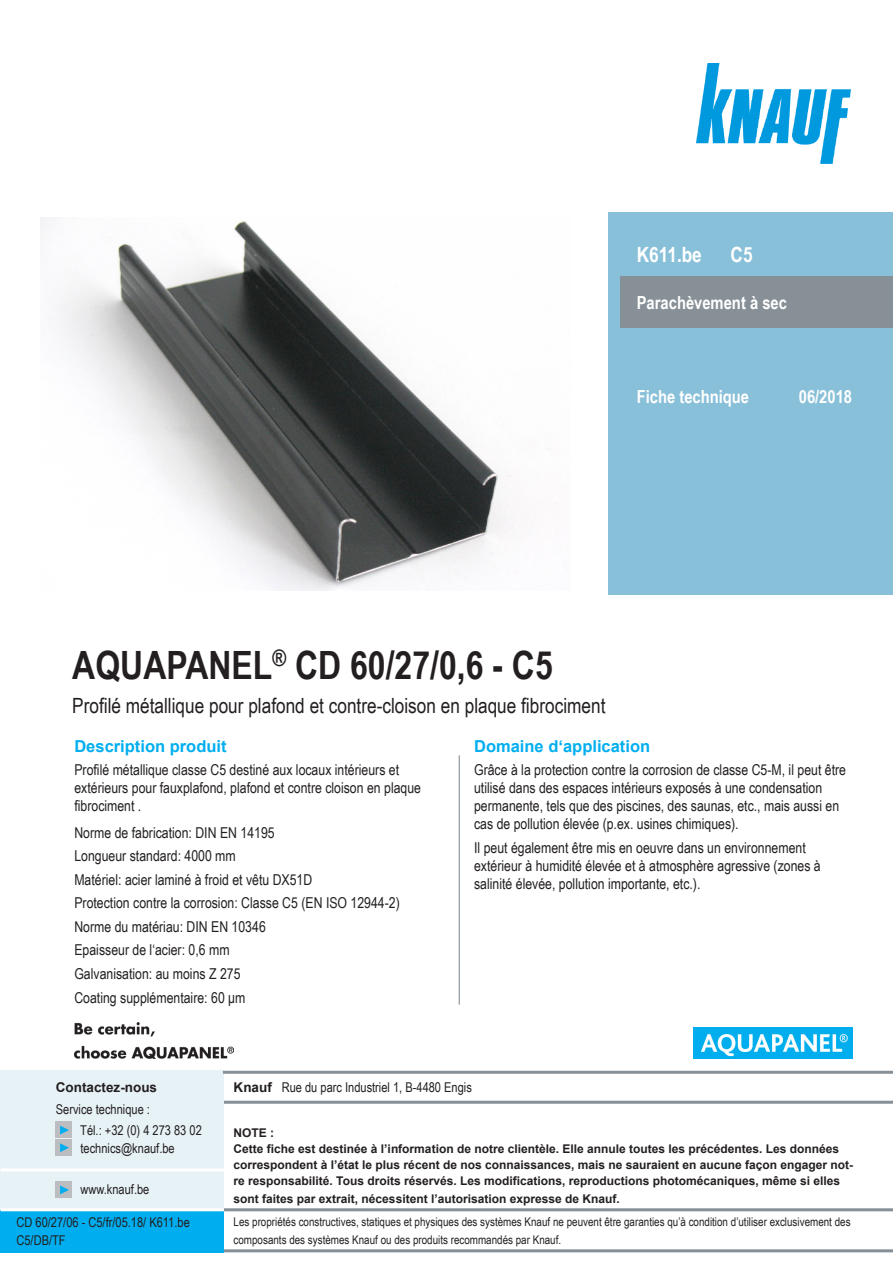
<style>
.page{position:relative;width:893px;height:1263px;background:#fff}
.page>*{position:absolute;margin:0;border:0;box-sizing:border-box;transform-origin:0 0}
.t1{font:700 39px "Arial Narrow";color:#231f20}
.t2{font:21px "Arial Narrow";color:#231f20}
.t3{font:700 21px "Arial Narrow";color:#fff}
.t4{font:700 18px "Arial Narrow";color:#fff}
.Ue3_Beschreibung_11{font:700 16.5px "Arial";color:#00aeef}
.Ue4_Beschreibung_10{font:15px/18px "Arial Narrow";color:#231f20}
.Tab_Kopf_TB{font:13.5px/18px "Arial Narrow";color:#231f20}
.Tab_Kopf_TB-2{font:700 13.5px "Arial";color:#231f20}
.Tab_Kopf_TB-3{font:700 12px/16px "Arial";color:#231f20}
.Tab_Kopf_TB-4{font:12px/18px "Arial Narrow";color:#231f20}
.s1{font-family:"Arial";font-weight:700}
</style>
<div class="page">
<div style="left:608px;top:213px;width:285px;height:382px;background:#89c0d9"></div>
<div style="left:621px;top:276px;width:272px;height:52px;background:#869096"></div>
<img style="left:696px;top:64px;width:154px;height:99px">
<hr style="left:459px;top:755px;width:1px;height:250px;background:#869096">
<img style="left:74px;top:1022px;width:160px;height:36px">
<img style="left:693px;top:1027px;width:160px;height:31px">
<img style="left:40px;top:218px;width:516px;height:372px">
<div style="left:1px;top:1071px;width:223px;height:139px;background:#e7f2f7"></div>
<div style="left:1px;top:1210px;width:223px;height:42px;background:#00aeef"></div>
<hr style="left:1px;top:1168px;width:223px;height:3px;background:#fff">
<hr style="left:1px;top:1208px;width:223px;height:3px;background:#fff">
<hr style="left:223px;top:1071px;width:670px;height:3px;background:#869096">
<hr style="left:224px;top:1101px;width:669px;height:3px;background:#869096">
<hr style="left:224px;top:1208px;width:669px;height:3px;background:#869096">
<hr style="left:224px;top:1249px;width:669px;height:3px;background:#869096">
<div style="left:56px;top:1121px;width:16px;height:16px;background:#bcbdc0"></div>
<div style="left:56px;top:1140px;width:16px;height:16px;background:#bcbdc0"></div>
<div style="left:56px;top:1182px;width:16px;height:16px;background:#bcbdc0"></div>
<svg style="left:60px;top:1125px;width:9px;height:9px"></svg>
<svg style="left:60px;top:1143px;width:9px;height:9px"></svg>
<svg style="left:60px;top:1185px;width:9px;height:9px"></svg>
<p class="t3" style="left:637px;top:239px;width:67px">K611.be</p>
<p class="t3" style="left:731px;top:239px;width:24px">C5</p>
<p class="t4" style="left:637px;top:289px;width:152px">Parachèvement à sec</p>
<p class="t4" style="left:637px;top:383px;width:114px">Fiche technique</p>
<p class="t4" style="left:799px;top:383px;width:55px">06/2018</p>
<p class="t1" style="left:72px;top:636px;width:482px">AQUAPANEL<sup>®</sup> CD 60/27/0,6 - C5</p>
<p class="t2" style="left:72px;top:690px;width:535px">Profilé métallique pour plafond et contre-cloison en plaque fibrociment</p>
<p class="Ue3_Beschreibung_11" style="left:74px;top:735px;width:154px">Description produit</p>
<p class="Ue4_Beschreibung_10" style="left:74px;top:760px;width:348px">Profilé métallique classe C5 destiné aux locaux intérieurs et extérieurs pour fauxplafond, plafond et contre cloison en plaque fibrociment .</p>
<p class="Ue4_Beschreibung_10" style="left:74px;top:823px;width:202px">Norme de fabrication: DIN EN 14195</p>
<p class="Ue4_Beschreibung_10" style="left:74px;top:846px;width:163px">Longueur standard: 4000 mm</p>
<p class="Ue4_Beschreibung_10" style="left:74px;top:870px;width:239px">Matériel: acier laminé à froid et vêtu DX51D</p>
<p class="Ue4_Beschreibung_10" style="left:74px;top:893px;width:327px">Protection contre la corrosion: Classe C5 (EN ISO 12944-2)</p>
<p class="Ue4_Beschreibung_10" style="left:74px;top:917px;width:193px">Norme du matériau: DIN EN 10346</p>
<p class="Ue4_Beschreibung_10" style="left:74px;top:941px;width:157px">Epaisseur de l‘acier: 0,6 mm</p>
<p class="Ue4_Beschreibung_10" style="left:74px;top:964px;width:168px">Galvanisation: au moins Z 275</p>
<p class="Ue4_Beschreibung_10" style="left:74px;top:988px;width:172px">Coating supplémentaire: 60 μm</p>
<p class="Ue3_Beschreibung_11" style="left:474px;top:735px;width:178px">Domaine d‘application</p>
<p class="Ue4_Beschreibung_10" style="left:474px;top:760px;width:373px">Grâce à la protection contre la corrosion de classe C5-M, il peut être utilisé dans des espaces intérieurs exposés à une condensation permanente, tels que des piscines, des saunas, etc., mais aussi en cas de pollution élevée (p.ex. usines chimiques).</p>
<p class="Ue4_Beschreibung_10" style="left:474px;top:838px;width:348px">Il peut également être mis en oeuvre dans un environnement extérieur à humidité élevée et à atmosphère agressive (zones à salinité élevée, pollution importante, etc.).</p>
<p class="Tab_Kopf_TB-2" style="left:56px;top:1078px;width:103px">Contactez-nous</p>
<p class="Tab_Kopf_TB" style="left:56px;top:1100px;width:96px">Service technique :</p>
<p class="Tab_Kopf_TB" style="left:80px;top:1120px;width:123px">Tél.: +32 (0) 4 273 83 02</p>
<p class="Tab_Kopf_TB" style="left:80px;top:1138px;width:96px">technics@knauf.be</p>
<p class="Tab_Kopf_TB" style="left:80px;top:1180px;width:70px">www.knauf.be</p>
<p class="Tab_Kopf_TB" style="left:17px;top:1212px;width:175px">CD 60/27/06 - C5/fr/05.18/ K611.be<br>C5/DB/TF</p>
<p class="Tab_Kopf_TB" style="left:234px;top:1078px;width:240px"><span class="s1">Knauf</span> Rue du parc Industriel 1, B-4480 Engis</p>
<p class="Tab_Kopf_TB-3" style="left:234px;top:1125px;width:621px">NOTE :<br>Cette fiche est destinée à l’information de notre clientèle. Elle annule toutes les précédentes. Les données correspondent à l’état le plus récent de nos connaissances, mais ne sauraient en aucune façon engager not&shy;re responsabilité. Tous droits réservés. Les modifications, reproductions photomécaniques, même si elles</p>
<p class="Tab_Kopf_TB-3" style="left:234px;top:1191px;width:388px">sont faites par extrait, nécessitent l’autorisation expresse de Knauf.</p>
<p class="Tab_Kopf_TB-4" style="left:234px;top:1212px;width:618px">Les propriétés constructives, statiques et physiques des systèmes Knauf ne peuvent être garanties qu’à condition d’utiliser exclusivement des composants des systèmes Knauf ou des produits recommandés par Knauf.</p>
</div>
